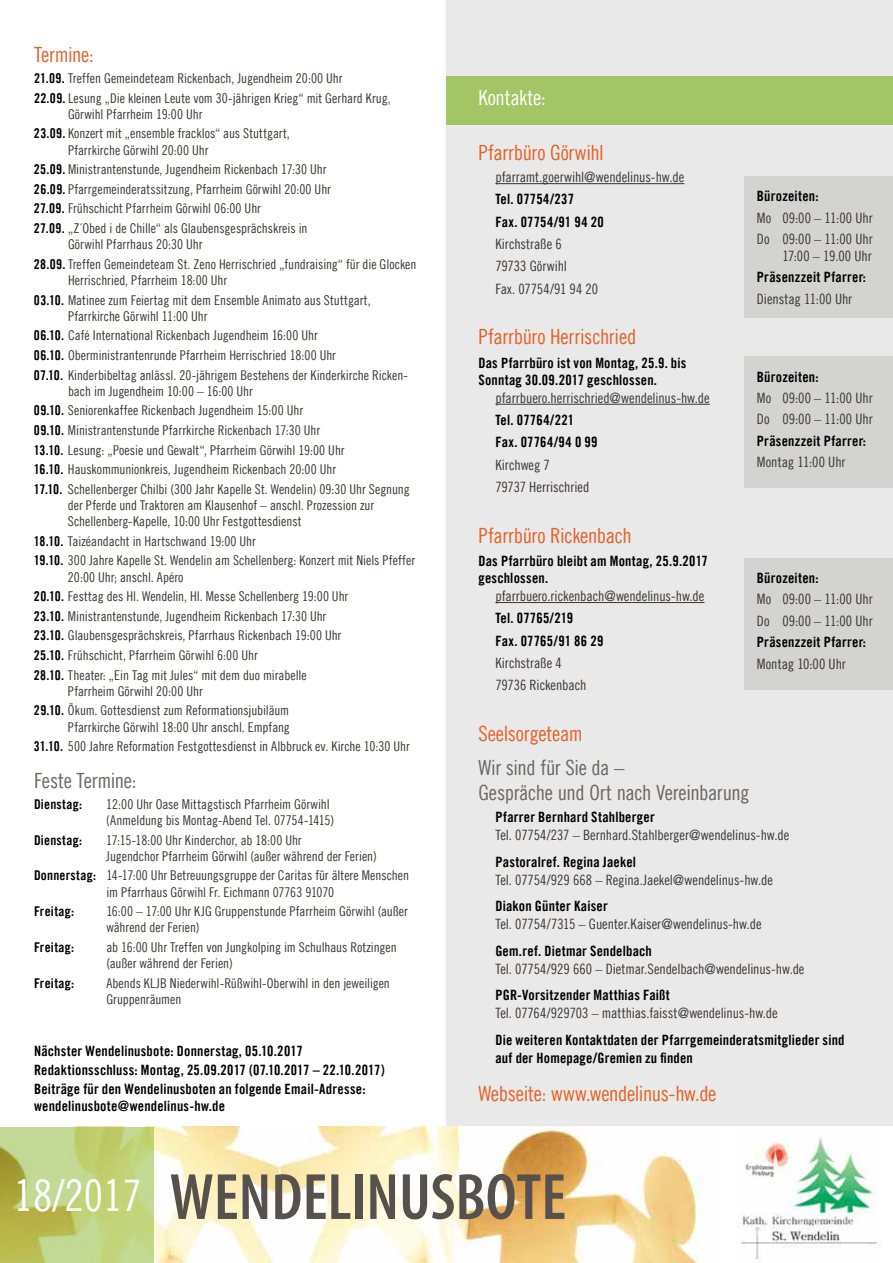
<style>
.page{position:relative;width:893px;height:1263px;background:#fff}
.page>*{position:absolute;margin:0;border:0;box-sizing:border-box;transform-origin:0 0}
.t1{font:600 condensed 66px "Myriad Pro";color:#57514d}
.t2{font:21px "Trade Gothic LT Com Cn 18";letter-spacing:-.015em;color:#e76126}
.t3{font:21px/25.2px "Trade Gothic LT Com Cn 18";letter-spacing:-.02em;color:#6b6764}
.t4{font:21px "Trade Gothic LT Com Cn 18";letter-spacing:-.01em;color:#fff}
.t5{font:14.25px/22.2px "Trade Gothic LT Com Bd Cn 20";letter-spacing:.015em;color:#000}
.t6{font:14.25px/22.2px "Trade Gothic LT Com Cn 18";letter-spacing:-.005em;color:#3d3732}
.t7{font:13.5px/19.6px "Trade Gothic LT Com Cn 18";color:#3d3732}
.t8{font:13.5px "Trade Gothic LT Com Bd Cn 20";letter-spacing:.015em;color:#000}
.s1{font-family:"Trade Gothic LT Com Bd Cn 20";color:#000}
.s2{font-family:"Trade Gothic LT Com Cn 18";font-weight:400;font-stretch:normal;font-size:43.5px;color:#fff}
</style>
<div class="page">
<div style="left:446px;top:0;width:447px;height:1229px;background:#e9e9e9"></div>
<div style="left:446px;top:77px;width:447px;height:48px;background:#a4c565"></div>
<hr style="left:495px;top:183px;width:189px;height:1px;background:#3d3732">
<hr style="left:495px;top:404px;width:215px;height:1px;background:#3d3732">
<hr style="left:495px;top:602px;width:209px;height:1px;background:#3d3732">
<div style="left:744px;top:176px;width:149px;height:142px;background:#d3d3d2"></div>
<div style="left:744px;top:356px;width:149px;height:132px;background:#d3d3d2"></div>
<div style="left:744px;top:558px;width:149px;height:132px;background:#d3d3d2"></div>
<img style="left:153px;top:1127px;width:570px;height:136px">
<svg style="left:0;top:1127px;width:153px;height:136px;background:#becd77"></svg>
<div style="left:723px;top:1127px;width:170px;height:136px;background:#fff"></div>
<img style="left:739px;top:1137px;width:139px;height:126px">
<h2 class="t2" style="left:34px;top:43px;width:61px">Termine:</h2>
<p class="t7" style="left:34px;top:68px;width:358px"><span class="s1">21.09.</span> Treffen Gemeindeteam Rickenbach, Jugendheim 20:00 Uhr<br><span class="s1">22.09.</span> Lesung „Die kleinen Leute vom 30-jährigen Krieg“ mit Gerhard Krug,</p>
<p class="t7" style="left:34px;top:104px;width:257px;text-indent:34px">Görwihl Pfarrheim 19:00 Uhr<br><span class="s1">23.09.</span> Konzert mit „ensemble fracklos“ aus Stuttgart,</p>
<p class="t7" style="left:34px;top:140px;width:298px;text-indent:34px">Pfarrkirche Görwihl 20:00 Uhr<br><span class="s1">25.09.</span> Ministrantenstunde, Jugendheim Rickenbach 17:30 Uhr <span class="s1">26.09.</span> Pfarrgemeinderatssitzung, Pfarrheim Görwihl 20:00 Uhr <span class="s1">27.09.</span> Frühschicht Pfarrheim Görwihl 06:00 Uhr<br><span class="s1">27.09.</span> „Z´Obed i de Chille“ als Glaubensgesprächskreis in</p>
<p class="t7" style="left:34px;top:234px;width:384px;text-indent:34px">Görwihl Pfarrhaus 20:30 Uhr<br><span class="s1">28.09.</span> Treffen Gemeindeteam St. Zeno Herrischried „fundraising“ für die Glocken</p>
<p class="t7" style="left:34px;top:270px;width:338px;text-indent:34px">Herrischried, Pfarrheim 18:00 Uhr<br><span class="s1">03.10.</span> Matinee zum Feiertag mit dem Ensemble Animato aus Stuttgart,</p>
<p class="t7" style="left:34px;top:306px;width:376px;text-indent:34px">Pfarrkirche Görwihl 11:00 Uhr<br><span class="s1">06.10.</span> Café International Rickenbach Jugendheim 16:00 Uhr<br><span class="s1">06.10.</span> Oberministrantenrunde Pfarrheim Herrischried 18:00 Uhr<br><span class="s1">07.10.</span> Kinderbibeltag anlässl. 20-jährigem Bestehens der Kinderkirche Ricken-</p>
<p class="t7" style="left:34px;top:381px;width:377px;text-indent:34px">bach im Jugendheim 10:00 – 16:00 Uhr<br><span class="s1">09.10.</span> Seniorenkaffee Rickenbach Jugendheim 15:00 Uhr<br><span class="s1">09.10.</span> Ministrantenstunde Pfarrkirche Rickenbach 17:30 Uhr<br><span class="s1">13.10.</span> Lesung: „Poesie und Gewalt“, Pfarrheim Görwihl 19:00 Uhr<br><span class="s1">16.10.</span> Hauskommunionkreis, Jugendheim Rickenbach 20:00 Uhr<br><span class="s1">17.10.</span> Schellenberger Chilbi (300 Jahr Kapelle St. Wendelin) 09:30 Uhr Segnung</p>
<p class="t7" style="left:68px;top:497px;width:308px;line-height:16.2px">der Pferde und Traktoren am Klausenhof – anschl. Prozession zur<br>Schellenberg-Kapelle, 10:00 Uhr Festgottesdienst</p>
<p class="t7" style="left:34px;top:531px;width:383px"><span class="s1">18.10.</span> Taizéandacht in Hartschwand 19:00 Uhr<br><span class="s1">19.10.</span> 300 Jahre Kapelle St. Wendelin am Schellenberg: Konzert mit Niels Pfeffer</p>
<p class="t7" style="left:34px;top:567px;width:316px;text-indent:34px">20:00 Uhr; anschl. Apéro<br><span class="s1">20.10.</span> Festtag des Hl. Wendelin, Hl. Messe Schellenberg 19:00 Uhr <span class="s1">23.10.</span> Ministrantenstunde, Jugendheim Rickenbach 17:30 Uhr <span class="s1">23.10.</span> Glaubensgesprächskreis, Pfarrhaus Rickenbach 19:00 Uhr <span class="s1">25.10.</span> Frühschicht, Pfarrheim Görwihl 6:00 Uhr<br><span class="s1">28.10.</span> Theater: „Ein Tag mit Jules“ mit dem duo mirabelle</p>
<p class="t7" style="left:34px;top:681px;width:257px;text-indent:34px">Pfarrheim Görwihl 20:00 Uhr<br><span class="s1">29.10.</span> Ökum. Gottesdienst zum Reformationsjubiläum</p>
<p class="t7" style="left:34px;top:717px;width:377px;text-indent:34px">Pfarrkirche Görwihl 18:00 Uhr anschl. Empfang<br><span class="s1">31.10.</span> 500 Jahre Reformation Festgottesdienst in Albbruck ev. Kirche 10:30 Uhr</p>
<h2 class="t3" style="left:34px;top:768px;width:104px">Feste Termine:</h2>
<p class="t8" style="left:34px;top:796px;width:50px">Dienstag:</p>
<p class="t7" style="left:106px;top:796px;width:229px;line-height:16.2px">12:00 Uhr Oase Mittagstisch Pfarrheim Görwihl (Anmeldung bis Montag-Abend Tel. 07754-1415)</p>
<p class="t8" style="left:34px;top:832px;width:50px">Dienstag:</p>
<p class="t7" style="left:106px;top:831px;width:272px;line-height:16.2px">17:15-18:00 Uhr Kinderchor, ab 18:00 Uhr<br>Jugendchor Pfarrheim Görwihl (außer während der Ferien)</p>
<p class="t7" style="left:34px;top:867px;width:377px;line-height:16.2px;text-align:center"><span class="s1">Donnerstag:</span> 14-17:00 Uhr Betreuungsgruppe der Caritas für ältere Menschen im Pfarrhaus Görwihl Fr. Eichmann 07763 91070</p>
<p class="t8" style="left:34px;top:903px;width:42px">Freitag:</p>
<p class="t7" style="left:106px;top:903px;width:303px;line-height:16.2px">16:00 – 17:00 Uhr KJG Gruppenstunde Pfarrheim Görwihl (außer während der Ferien)</p>
<p class="t8" style="left:34px;top:939px;width:42px">Freitag:</p>
<p class="t7" style="left:106px;top:939px;width:292px;line-height:16.2px">ab 16:00 Uhr Treffen von Jungkolping im Schulhaus Rotzingen (außer während der Ferien)</p>
<p class="t8" style="left:34px;top:975px;width:42px">Freitag:</p>
<p class="t7" style="left:106px;top:975px;width:285px;line-height:16.2px">Abends KLJB Niederwihl-Rüßwihl-Oberwihl in den jeweiligen<br>Gruppenräumen</p>
<p class="t5" style="left:34px;top:1041px;width:352px;line-height:19.2px">Nächster Wendelinusbote: Donnerstag, 05.10.2017<br>Redaktionsschluss: Montag, 25.09.2017 (07.10.2017 – 22.10.2017)<br>Beiträge für den Wendelinusboten an folgende Email-Adresse:</p>
<p class="t5" style="left:34px;top:1095px;width:193px">wendelinusbote@wendelinus-hw.de</p>
<h2 class="t4" style="left:478px;top:85px;width:69px">Kontakte:</h2>
<h2 class="t2" style="left:478px;top:140px;width:127px">Pfarrbüro Görwihl</h2>
<p class="t6" style="left:495px;top:166px;width:190px">pfarramt.goerwihl@wendelinus-hw.de</p>
<p class="t5" style="left:495px;top:188px;width:110px">Tel. 07754/237<br>Fax. 07754/91 94 20</p>
<p class="t6" style="left:495px;top:233px;width:104px">Kirchstraße 6<br>79733 Görwihl<br>Fax. 07754/91 94 20</p>
<h2 class="t2" style="left:478px;top:324px;width:159px">Pfarrbüro Herrischried</h2>
<p class="t5" style="left:478px;top:354px;width:210px;line-height:17.1px">Das Pfarrbüro ist von Montag, 25.9. bis<br>Sonntag 30.09.2017 geschlossen.</p>
<p class="t6" style="left:495px;top:386px;width:216px">pfarrbuero.herrischried@wendelinus-hw.de</p>
<p class="t5" style="left:495px;top:409px;width:104px">Tel. 07764/221<br>Fax. 07764/94 0 99</p>
<p class="t6" style="left:495px;top:453px;width:96px">Kirchweg 7<br>79737 Herrischried</p>
<h2 class="t2" style="left:478px;top:523px;width:155px">Pfarrbüro Rickenbach</h2>
<p class="t5" style="left:478px;top:552px;width:231px;line-height:17.1px">Das Pfarrbüro bleibt am Montag, 25.9.2017 geschlossen.</p>
<p class="t6" style="left:495px;top:585px;width:211px">pfarrbuero.rickenbach@wendelinus-hw.de</p>
<p class="t5" style="left:495px;top:607px;width:110px">Tel. 07765/219<br>Fax. 07765/91 86 29</p>
<p class="t6" style="left:495px;top:651px;width:93px">Kirchstraße 4<br>79736 Rickenbach</p>
<h2 class="t2" style="left:478px;top:721px;width:106px">Seelsorgeteam</h2>
<h2 class="t3" style="left:478px;top:754px;width:273px">Wir sind für Sie da –<br>Gespräche und Ort nach Vereinbarung</h2>
<p class="t5" style="left:495px;top:806px;width:161px">Pfarrer Bernhard Stahlberger</p>
<p class="t6" style="left:495px;top:824px;width:295px">Tel. 07754/237 – Bernhard.Stahlberger@wendelinus-hw.de</p>
<p class="t5" style="left:495px;top:850px;width:142px">Pastoralref. Regina Jaekel</p>
<p class="t6" style="left:495px;top:868px;width:279px">Tel. 07754/929 668 – Regina.Jaekel@wendelinus-hw.de</p>
<p class="t5" style="left:495px;top:895px;width:114px">Diakon Günter Kaiser</p>
<p class="t6" style="left:495px;top:913px;width:268px">Tel. 07754/7315 – Guenter.Kaiser@wendelinus-hw.de</p>
<p class="t5" style="left:495px;top:939px;width:158px">Gem.ref. Dietmar Sendelbach</p>
<p class="t6" style="left:495px;top:957px;width:311px">Tel. 07754/929 660 – Dietmar.Sendelbach@wendelinus-hw.de</p>
<p class="t5" style="left:495px;top:984px;width:176px">PGR-Vorsitzender Matthias Faißt</p>
<p class="t6" style="left:495px;top:1002px;width:284px">Tel. 07764/929703 – matthias.faisst@wendelinus-hw.de</p>
<p class="t5" style="left:495px;top:1030px;width:351px;line-height:18px">Die weiteren Kontaktdaten der Pfarrgemeinderatsmitglieder sind auf der Homepage/Gremien zu finden</p>
<h2 class="t2" style="left:478px;top:1080px;width:240px">Webseite: www.wendelinus-hw.de</h2>
<p class="t5" style="left:757px;top:185px;width:63px">Bürozeiten:</p>
<p class="t6" style="left:757px;top:207px;width:117px;line-height:21.3px">Mo 09:00 – 11:00 Uhr<br>Do 09:00 – 11:00 Uhr</p>
<p class="t6" style="left:782px;top:245px;width:91px">17:00 – 19.00 Uhr</p>
<p class="t5" style="left:757px;top:266px;width:111px">Präsenzzeit Pfarrer:</p>
<p class="t6" style="left:757px;top:287px;width:97px">Dienstag 11:00 Uhr</p>
<p class="t5" style="left:757px;top:365px;width:63px">Bürozeiten:</p>
<p class="t6" style="left:757px;top:387px;width:117px;line-height:21.3px">Mo 09:00 – 11:00 Uhr<br>Do 09:00 – 11:00 Uhr</p>
<p class="t5" style="left:757px;top:429px;width:111px">Präsenzzeit Pfarrer:</p>
<p class="t6" style="left:757px;top:451px;width:90px">Montag 11:00 Uhr</p>
<p class="t5" style="left:757px;top:567px;width:63px">Bürozeiten:</p>
<p class="t6" style="left:757px;top:589px;width:117px;line-height:21.3px">Mo 09:00 – 11:00 Uhr<br>Do 09:00 – 11:00 Uhr</p>
<p class="t5" style="left:757px;top:631px;width:111px">Präsenzzeit Pfarrer:</p>
<p class="t6" style="left:757px;top:652px;width:90px">Montag 10:00 Uhr</p>
<h1 class="t1" style="left:14px;top:1156px;width:554px"><span class="s2">18/2017</span> WENDELINUSBOTE</h1>
</div>
